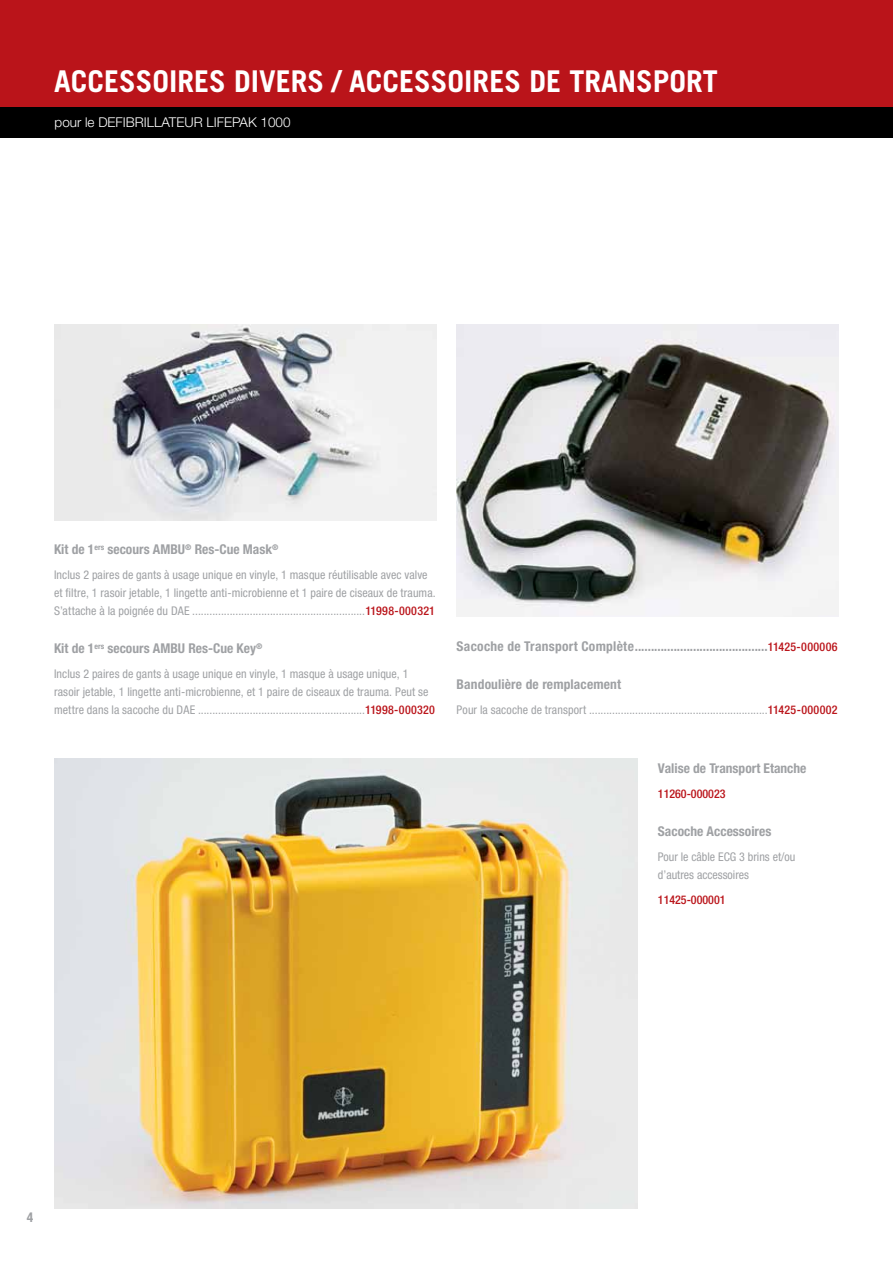
<style>
.page{position:relative;width:893px;height:1263px;background:#fff}
.page>*{position:absolute;margin:0;border:0;box-sizing:border-box;transform-origin:0 0}
.t1{font:700 30px "Trade Gothic LT Std";color:#fff}
.t2{font:700 condensed 13.5px "Helvetica Neue LT Std";color:#9fa1a4}
.t3{font:700 condensed 13.5px "Helvetica Neue LT Std";letter-spacing:.02em;color:#9fa1a4}
.t4{font:300 13.5px "Helvetica Neue LT Std";color:#fff}
.t5{font:condensed 12px/18px "Helvetica Neue LT Std";letter-spacing:.005em;color:#9fa1a4}
.t6{font:500 condensed 12px "Helvetica Neue LT Std";color:#ba141a}
.s1{font-weight:500;color:#ba141a}
.s2{font-weight:500;font-size:12px;color:#ba141a}
</style>
<div class="page">
<div style="left:0;top:0;width:893px;height:107px;background:#ba141a"></div>
<div style="left:0;top:107px;width:893px;height:30px;background:#000"></div>
<hr style="left:892px;top:0;width:1px;height:108px;background:#ba141a">
<img style="left:457px;top:324px;width:382px;height:292px">
<img style="left:54px;top:759px;width:584px;height:450px">
<img style="left:54px;top:324px;width:382px;height:196px">
<h1 class="t1" style="left:54px;top:63px;width:665px">aCCESSOIRES DIVERS / ACCESSOIRES DE TRANSPORT</h1>
<p class="t4" style="left:55px;top:114px;width:237px">pour le DEFIBRILLATEUR LIFEPAK 1000</p>
<p class="t2" style="left:54px;top:541px;width:226px">Kit de 1<sup>ers</sup> secours AMBU<sup>®</sup> Res-Cue Mask<sup>®</sup></p>
<p class="t5" style="left:54px;top:566px;width:383px">Inclus 2 paires de gants à usage unique en vinyle, 1 masque réutilisable avec valve et filtre, 1 rasoir jetable, 1 lingette anti-microbienne et 1 paire de ciseaux de trauma.<br>S’attache à la poignée du DAE ............................................................<span class="s1">11998-000321</span></p>
<p class="t2" style="left:54px;top:640px;width:210px">Kit de 1<sup>ers</sup> secours AMBU Res-Cue Key<sup>®</sup></p>
<p class="t5" style="left:54px;top:665px;width:382px">Inclus 2 paires de gants à usage unique en vinyle, 1 masque à usage unique, 1 rasoir jetable, 1 lingette anti-microbienne, et 1 paire de ciseaux de trauma. Peut se mettre dans la sacoche du DAE ..........................................................<span class="s1">11998-000320</span></p>
<p class="t3" style="left:457px;top:638px;width:382px">Sacoche de Transport Complète.........................................<span class="s2">11425-000006</span></p>
<p class="t2" style="left:457px;top:676px;width:166px">Bandoulière de remplacement</p>
<p class="t5" style="left:457px;top:701px;width:382px">Pour la sacoche de transport ..............................................................<span class="s1">11425-000002</span></p>
<p class="t2" style="left:658px;top:760px;width:150px">Valise de Transport Etanche</p>
<p class="t6" style="left:658px;top:787px;width:69px">11260-000023</p>
<p class="t2" style="left:658px;top:823px;width:115px">Sacoche Accessoires</p>
<p class="t5" style="left:658px;top:848px;width:139px">Pour le câble ECG 3 brins et/ou d’autres accessoires</p>
<p class="t6" style="left:658px;top:892px;width:69px">11425-000001</p>
<p class="t2" style="left:27px;top:1209px;width:8px">4</p>
</div>
